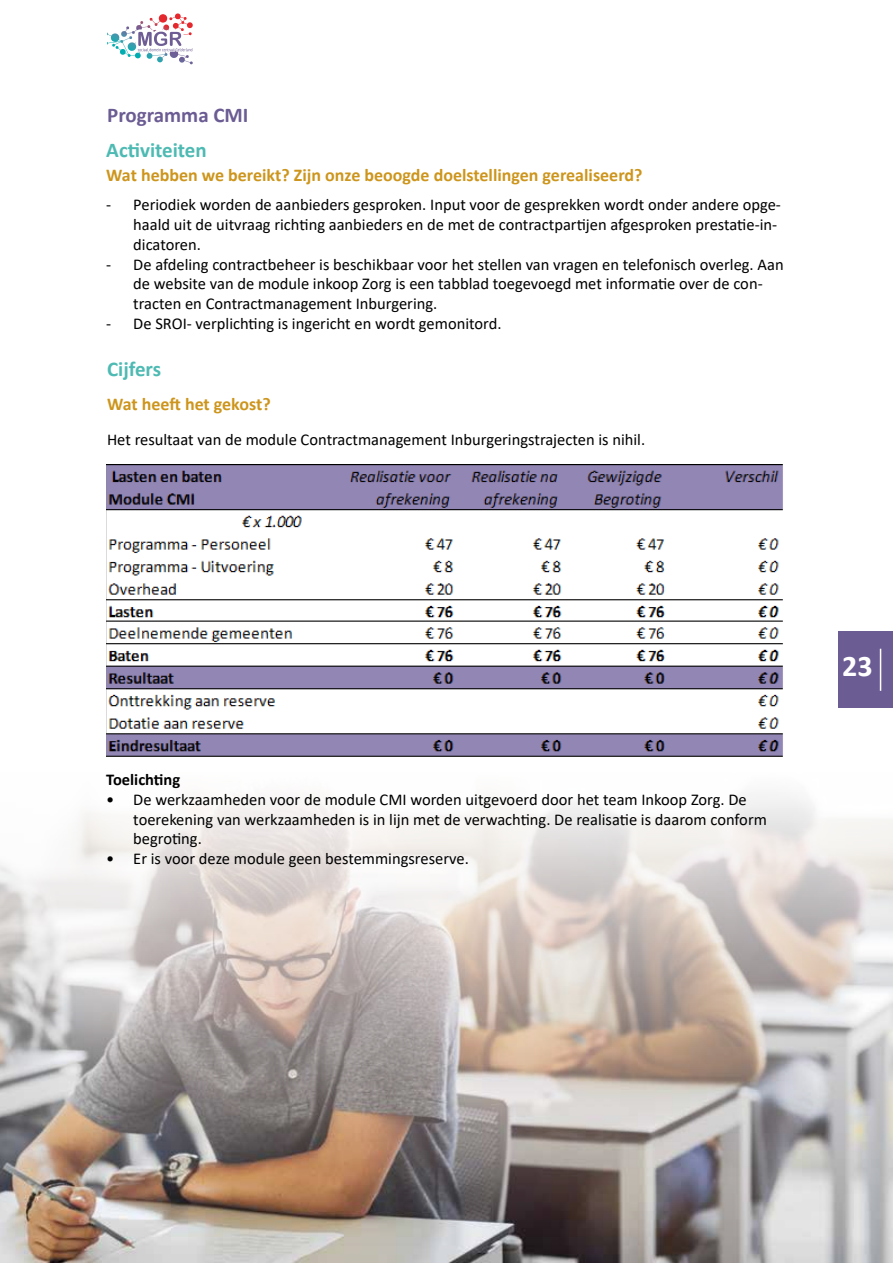
<style>
.page{position:relative;width:893px;height:1263px;background:#fff}
.page>*{position:absolute;margin:0;border:0;box-sizing:border-box;transform-origin:0 0}
.t1{font:700 30px "Calibri";color:#fff}
.t2{font:700 21px "Calibri";color:#4dbab3}
.t3{font:700 21px "Calibri";color:#6b5c93}
.t4{font:700 18px "Calibri";color:#cd951c}
.t5{font:16.5px/19.8px "Calibri";color:#000}
.t6{font:700 16.5px "Calibri";color:#000}
</style>
<div class="page">
<svg style="left:107px;top:13px;width:86px;height:51px"></svg>
<div style="left:839px;top:631px;width:54px;height:77px;background:#6b5c93"></div>
<hr style="left:880px;top:649px;width:1px;height:42px;background:#fff">
<img style="left:0;top:794px;width:893px;height:469px">
<img style="left:107px;top:464px;width:676px;height:293px">
<p class="t3" style="left:107px;top:100px;width:143px">Programma CMI</p>
<p class="t2" style="left:106px;top:135px;width:102px">Activiteiten</p>
<p class="t4" style="left:106px;top:162px;width:538px">Wat hebben we bereikt? Zijn onze beoogde doelstellingen gerealiseerd?</p>
<p class="t5" style="left:133px;top:194px;width:649px;text-indent:-27px">- Periodiek worden de aanbieders gesproken. Input voor de gesprekken wordt onder andere opge&shy;haald uit de uitvraag richting aanbieders en de met de contractpartijen afgesproken prestatie-in&shy;dicatoren.</p>
<p class="t5" style="left:133px;top:254px;width:652px;text-indent:-27px">- De afdeling contractbeheer is beschikbaar voor het stellen van vragen en telefonisch overleg. Aan de website van de module inkoop Zorg is een tabblad toegevoegd met informatie over de con&shy;tracten en Contractmanagement Inburgering.</p>
<p class="t5" style="left:106px;top:313px;width:397px">- De SROI- verplichting is ingericht en wordt gemonitord.</p>
<p class="t2" style="left:107px;top:354px;width:56px">Cijfers</p>
<p class="t4" style="left:107px;top:391px;width:165px">Wat heeft het gekost?</p>
<p class="t5" style="left:107px;top:429px;width:540px">Het resultaat van de module Contractmanagement Inburgeringstrajecten is nihil.</p>
<p class="t6" style="left:106px;top:768px;width:75px">Toelichting</p>
<p class="t5" style="left:133px;top:789px;width:635px;text-indent:-27px">• De werkzaamheden voor de module CMI worden uitgevoerd door het team Inkoop Zorg. De toerekening van werkzaamheden is in lijn met de verwachting. De realisatie is daarom conform begroting.</p>
<p class="t5" style="left:106px;top:848px;width:364px">• Er is voor deze module geen bestemmingsreserve.</p>
<h1 class="t1" style="left:842px;top:645px;width:32px">23</h1>
</div>
